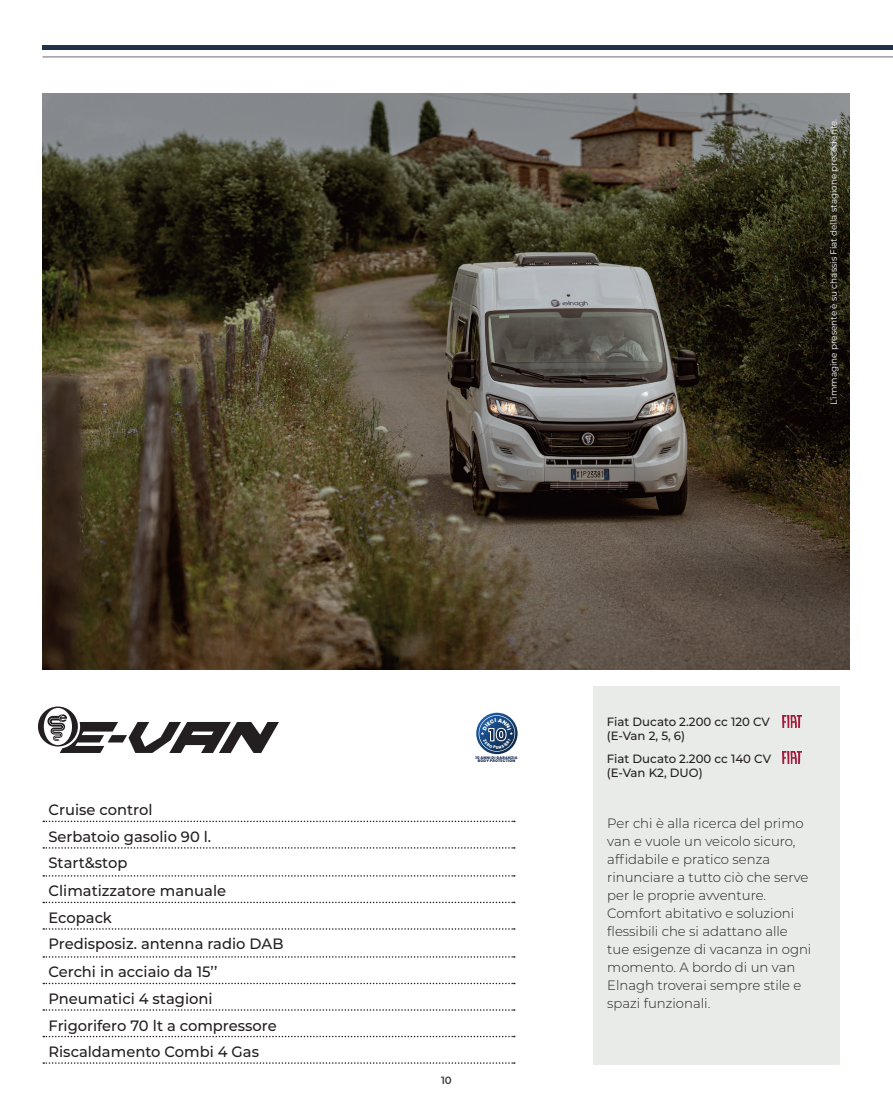
<style>
.page{position:relative;width:893px;height:1106px;background:#fff}
.page>*{position:absolute;margin:0;border:0;box-sizing:border-box;transform-origin:0 0}
.t1{font:800 16.8px "Poppins";color:#182a52}
.t2{font:500 15px/26.5px "Montserrat";color:#231f20}
.t3{font:300 13.5px/18px "Montserrat";color:#231f20}
.t4{font:500 12px/14.1px "Montserrat";color:#231f20}
.t5{font:600 10.5px "Montserrat";color:#3e3e3f}
.t6{font:9px "Montserrat";color:#fff}
.t7{font:800 3.75px/3.4px "Poppins";letter-spacing:.04em;color:#182a51;text-align:center}
</style>
<div class="page">
<img style="left:43px;top:94px;width:807px;height:576px">
<div style="left:593px;top:686px;width:246px;height:378px;background:#e8ebe8"></div>
<svg style="left:38px;top:706px;width:241px;height:47px"></svg>
<hr style="left:43px;top:57px;width:850px;height:1px;background:#6c6d70">
<hr style="left:43px;top:46px;width:850px;height:4px;background:#22314e">
<svg style="left:476px;top:712px;width:42px;height:42px"></svg>
<svg style="left:43px;top:1062px;width:472px;height:1px"></svg>
<svg style="left:43px;top:1035px;width:472px;height:2px"></svg>
<svg style="left:43px;top:1009px;width:472px;height:1px"></svg>
<svg style="left:43px;top:982px;width:472px;height:2px"></svg>
<svg style="left:43px;top:956px;width:472px;height:1px"></svg>
<svg style="left:43px;top:928px;width:472px;height:1px"></svg>
<svg style="left:43px;top:901px;width:472px;height:2px"></svg>
<svg style="left:43px;top:875px;width:472px;height:1px"></svg>
<svg style="left:43px;top:847px;width:472px;height:1px"></svg>
<svg style="left:43px;top:820px;width:472px;height:2px"></svg>
<img style="left:782px;top:715px;width:20px;height:12px">
<img style="left:782px;top:751px;width:20px;height:12px">
<svg style="left:479px;top:715px;width:36px;height:36px"></svg>
<p class="t2" style="left:49px;top:796px;width:164px">Cruise control<br>Serbatoio gasolio 90 l.<br>Start&amp;stop</p>
<p class="t2" style="left:49px;top:877px;width:236px">Climatizzatore manuale<br>Ecopack<br>Predisposiz. antenna radio DAB</p>
<p class="t2" style="left:49px;top:958px;width:230px">Cerchi in acciaio da 15’’<br>Pneumatici 4 stagioni<br>Frigorifero 70 lt a compressore<br>Riscaldamento Combi 4 Gas</p>
<p class="t6" style="left:827px;top:405px;width:288px;rotate:-90deg">L’immagine presente è su chassis Fiat della stagione precedente.</p>
<p class="t1" style="left:488px;top:725px;width:20px">10</p>
<p class="t7" style="left:475px;top:756px;width:44px">10 ANNI DI GARANZIA<br>BODY PROTECTION</p>
<p class="t5" style="left:441px;top:1073px;width:12px">10</p>
<p class="t4" style="left:607px;top:714px;width:165px">Fiat Ducato 2.200 cc 120 CV (E-Van 2, 5, 6)</p>
<p class="t4" style="left:607px;top:751px;width:166px">Fiat Ducato 2.200 cc 140 CV (E-Van K2, DUO)</p>
<p class="t3" style="left:607px;top:814px;width:206px">Per chi è alla ricerca del primo van e vuole un veicolo sicuro, affidabile e pratico senza rinunciare a tutto ciò che serve per le proprie avventure.<br>Comfort abitativo e soluzioni flessibili che si adattano alle tue esigenze di vacanza in ogni momento. A bordo di un van<br>Elnagh troverai sempre stile e spazi funzionali.</p>
</div>
